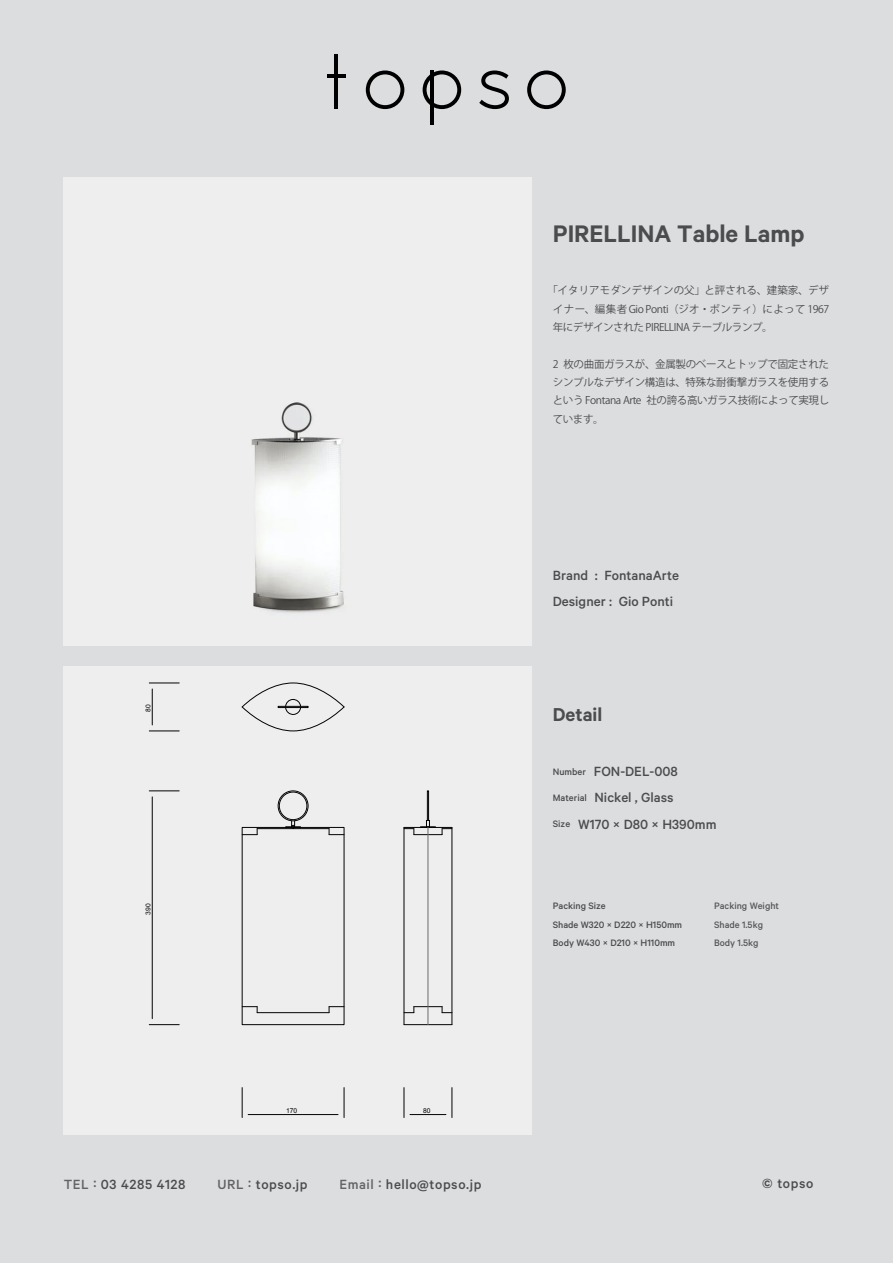
<style>
.page{position:relative;width:893px;height:1263px;background:#dcdddf}
.page>*{position:absolute;margin:0;border:0;box-sizing:border-box;transform-origin:0 0}
.t1{font:600 27px "Calibre";color:#4b4c4d}
.t2{font:600 21px "Calibre";color:#4b4c4d}
.t3{font:500 15px/26.2px "Calibre";color:#4b4c4d}
.t4{font:500 15px "Calibre";letter-spacing:.04em;color:#4b4c4d}
.t5{font:10.5px/18.3px "Gothic BBB Pr 5 Medium 83 pv RKSJ H";letter-spacing:-.04em;color:#4b4c4d;text-align:justify}
.t6{font:500 10.5px/18.3px "Calibre";color:#4b4c4d}
.t7{font:6.75px "Arial";color:#030303}
.s1{font-size:10.5px}
.s2{color:#636366}
.s3{font-family:"Koz Go Pr 6 N";font-weight:400}
</style>
<div class="page">
<svg style="left:479px;top:70px;width:30px;height:39px"></svg>
<svg style="left:527px;top:70px;width:39px;height:39px"></svg>
<svg style="left:366px;top:70px;width:38px;height:39px"></svg>
<svg style="left:423px;top:70px;width:38px;height:39px"></svg>
<hr style="left:430px;top:70px;width:4px;height:55px;background:#000">
<hr style="left:334px;top:54px;width:4px;height:55px;background:#000">
<hr style="left:327px;top:74px;width:19px;height:4px;background:#000">
<div style="left:64px;top:178px;width:467px;height:467px;background:#eee"></div>
<div style="left:64px;top:666px;width:467px;height:468px;background:#eee"></div>
<hr style="left:344px;top:1087px;width:1px;height:30px;background:#030303">
<hr style="left:242px;top:1087px;width:1px;height:30px;background:#030303">
<hr style="left:248px;top:1114px;width:90px;height:1px;background:#030303">
<svg style="left:329px;top:1006px;width:13px;height:7px"></svg>
<hr style="left:257px;top:1012px;width:72px;height:1px;background:#030303">
<svg style="left:244px;top:1006px;width:14px;height:7px"></svg>
<hr style="left:149px;top:791px;width:30px;height:1px;background:#030303">
<hr style="left:149px;top:1024px;width:30px;height:1px;background:#030303">
<hr style="left:152px;top:797px;width:1px;height:222px;background:#030303">
<svg style="left:329px;top:829px;width:13px;height:6px"></svg>
<svg style="left:244px;top:829px;width:14px;height:6px"></svg>
<div style="left:242px;top:827px;width:102px;height:198px;border:1px solid #030303"></div>
<div style="left:279px;top:792px;width:28px;height:28px;border:1px solid #030303;border-radius:50%"></div>
<div style="left:278px;top:791px;width:30px;height:30px;border:1px solid #030303;border-radius:50%"></div>
<svg style="left:285px;top:821px;width:16px;height:7px"></svg>
<hr style="left:149px;top:683px;width:30px;height:1px;background:#030303">
<hr style="left:149px;top:731px;width:30px;height:1px;background:#030303">
<hr style="left:152px;top:689px;width:1px;height:36px;background:#030303">
<svg style="left:242px;top:683px;width:102px;height:48px;background:#dedede"></svg>
<hr style="left:452px;top:1087px;width:1px;height:30px;background:#030303">
<hr style="left:404px;top:1087px;width:1px;height:30px;background:#030303">
<hr style="left:410px;top:1114px;width:36px;height:1px;background:#030303">
<svg style="left:405px;top:1006px;width:47px;height:7px"></svg>
<svg style="left:404px;top:820px;width:48px;height:15px"></svg>
<hr style="left:404px;top:1024px;width:48px;height:1px;background:#030303">
<hr style="left:404px;top:827px;width:1px;height:198px;background:#030303">
<hr style="left:404px;top:827px;width:48px;height:1px;background:#030303">
<hr style="left:452px;top:827px;width:1px;height:198px;background:#030303">
<hr style="left:428px;top:827px;width:1px;height:198px;background:#6a6b6e">
<div style="left:427px;top:791px;width:2px;height:29px;border:1px solid #030303"></div>
<h1 class="t1" style="left:553px;top:217px;width:253px">PIRELLINA Table Lamp</h1>
<p class="t5" style="left:553px;top:281px;width:278px;text-indent:-5px">「イタリアモダンデザインの父」と評される、建築家、デザイナー、編集者 Gio Ponti（ジオ・ポンティ）によって 1967年にデザインされた PIRELLINA テーブルランプ。</p>
<p class="t5" style="left:553px;top:355px;width:278px">2 枚の曲面ガラスが、金属製のベースとトップで固定されたシンプルなデザイン構造は、特殊な耐衝撃ガラスを使用するという Fontana Arte 社の誇る高いガラス技術によって実現しています。</p>
<p class="t7" style="left:145px;top:712px;width:9px;rotate:-90deg">80</p>
<p class="t7" style="left:145px;top:915px;width:13px;rotate:-90deg">390</p>
<p class="t7" style="left:286px;top:1107px;width:13px">170</p>
<p class="t7" style="left:423px;top:1107px;width:9px">80</p>
<h3 class="t3" style="left:553px;top:562px;width:128px">Brand : FontanaArte<br>Designer : Gio Ponti</h3>
<h2 class="t2" style="left:553px;top:702px;width:51px">Detail</h2>
<h3 class="t3" style="left:553px;top:758px;width:165px"><span class="s1">Number</span> FON-DEL-008<br><span class="s1">Material</span> Nickel , Glass<br><span class="s1">Size</span> W170 × D80 × H390mm</h3>
<p class="t6" style="left:553px;top:896px;width:131px">Packing Size<br>Shade W320 × D220 × H150mm<br>Body W430 × D210 × H110mm</p>
<p class="t6" style="left:714px;top:896px;width:67px">Packing Weight<br>Shade 1.5kg<br>Body 1.5kg</p>
<h3 class="t4" style="left:64px;top:1175px;width:419px"><span class="s2">TEL :</span> 03 4285 4128<span class="s3">　　</span><span class="s2">URL :</span> topso.jp<span class="s3">　　</span><span class="s2">Email :</span> hello@topso.jp</h3>
<h3 class="t3" style="left:762px;top:1170px;width:53px">© topso</h3>
</div>
